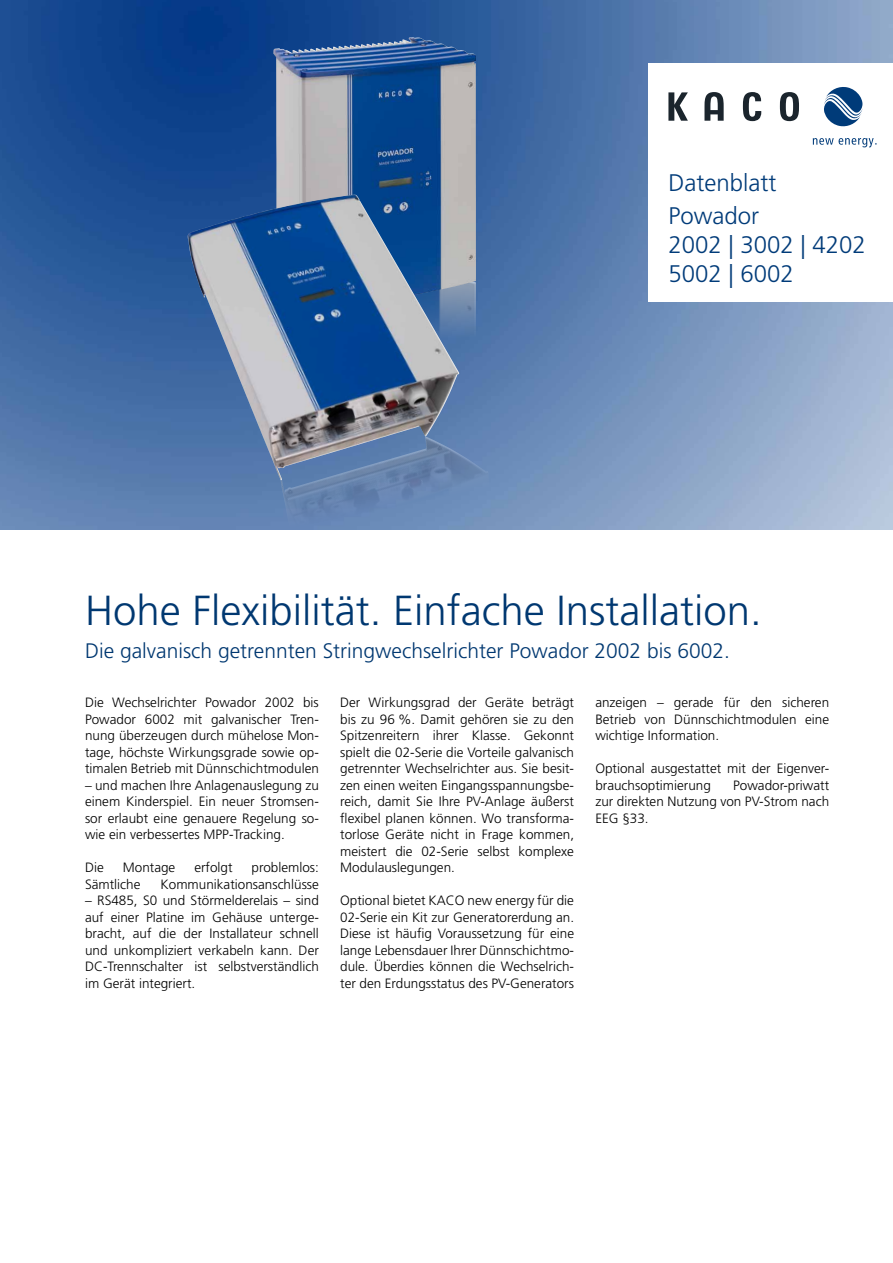
<style>
.page{position:relative;width:893px;height:1263px;background:#fff}
.page>*{position:absolute;margin:0;border:0;box-sizing:border-box;transform-origin:0 0}
.t1{font:300 42px "Frutiger LT Pro";color:#003871}
.t2{font:300 24px/33px "Frutiger LT Pro";color:#003b79}
.t3{font:300 21px "Frutiger LT Pro";color:#003871}
.t4{font:300 13.5px/16.5px "Frutiger LT Pro";color:#000;text-align:justify}
</style>
<div class="page">
<img style="left:0;top:0;width:893px;height:529px">
<div style="left:648px;top:65px;width:245px;height:236px;background:#fff"></div>
<svg style="left:668px;top:92px;width:131px;height:29px"></svg>
<svg style="left:824px;top:87px;width:39px;height:40px"></svg>
<svg style="left:813px;top:138px;width:63px;height:9px"></svg>
<img style="left:273px;top:302px;width:203px;height:226px">
<img style="left:273px;top:37px;width:203px;height:265px">
<img style="left:188px;top:195px;width:271px;height:285px">
<img style="left:280px;top:437px;width:219px;height:93px">
<h2 class="t2" style="left:668px;top:167px;width:110px">Datenblatt<br>Powador</h2>
<h2 class="t2" style="left:668px;top:231px;width:199px;line-height:28.8px">2002 | 3002 | 4202<br>5002 | 6002</h2>
<h1 class="t1" style="left:85px;top:586px;width:678px">Hohe Flexibilität. Einfache Installation.</h1>
<h3 class="t3" style="left:85px;top:638px;width:646px">Die galvanisch getrennten Stringwechselrichter Powador 2002 bis 6002.</h3>
<p class="t4" style="left:85px;top:694px;width:235px">Die Wechselrichter Powador 2002 bis Powador 6002 mit galvanischer Tren&shy;nung überzeugen durch mühelose Mon&shy;tage, höchste Wirkungsgrade sowie op&shy;timalen Betrieb mit Dünnschichtmodulen</p>
<p class="t4" style="left:85px;top:777px;width:235px">– und machen Ihre Anlagenauslegung zu einem Kinderspiel. Ein neuer Stromsen&shy;sor erlaubt eine genauere Regelung so&shy;wie ein verbessertes MPP-Tracking.</p>
<p class="t4" style="left:85px;top:859px;width:20px">Die</p>
<p class="t4" style="left:123px;top:859px;width:54px">Montage</p>
<p class="t4" style="left:194px;top:859px;width:40px">erfolgt</p>
<p class="t4" style="left:252px;top:859px;width:69px">problemlos:</p>
<p class="t4" style="left:85px;top:876px;width:57px">Sämtliche</p>
<p class="t4" style="left:161px;top:876px;width:160px">Kommunikationsanschlüsse</p>
<p class="t4" style="left:85px;top:892px;width:235px">– RS485, S0 und Störmelderelais – sind auf einer Platine im Gehäuse unterge&shy;bracht, auf die der Installateur schnell und unkompliziert verkabeln kann. Der DC-Trennschalter ist selbstverständlich im Gerät integriert.</p>
<p class="t4" style="left:340px;top:694px;width:235px">Der Wirkungsgrad der Geräte beträgt bis zu 96 %. Damit gehören sie zu den Spitzenreitern ihrer Klasse. Gekonnt spielt die 02-Serie die Vorteile galvanisch getrennter Wechselrichter aus. Sie besit&shy;zen einen weiten Eingangsspannungsbe&shy;reich, damit Sie Ihre PV-Anlage äußerst flexibel planen können. Wo transforma&shy;torlose Geräte nicht in Frage kommen, meistert die 02-Serie selbst komplexe Modulauslegungen.</p>
<p class="t4" style="left:340px;top:892px;width:235px">Optional bietet KACO new energy für die 02-Serie ein Kit zur Generatorerdung an.<br>Diese ist häufig Voraussetzung für eine lange Lebensdauer Ihrer Dünnschichtmo&shy;dule. Überdies können die Wechselrich&shy;ter den Erdungsstatus des PV-Generators</p>
<p class="t4" style="left:595px;top:694px;width:235px">anzeigen – gerade für den sicheren Betrieb von Dünnschichtmodulen eine wichtige Information.</p>
<p class="t4" style="left:595px;top:760px;width:235px">Optional ausgestattet mit der Eigenver&shy;brauchsoptimierung</p>
<p class="t4" style="left:595px;top:777px;width:235px;text-indent:138px">Powador-priwatt zur direkten Nutzung von PV-Strom nach EEG §33.</p>
</div>
